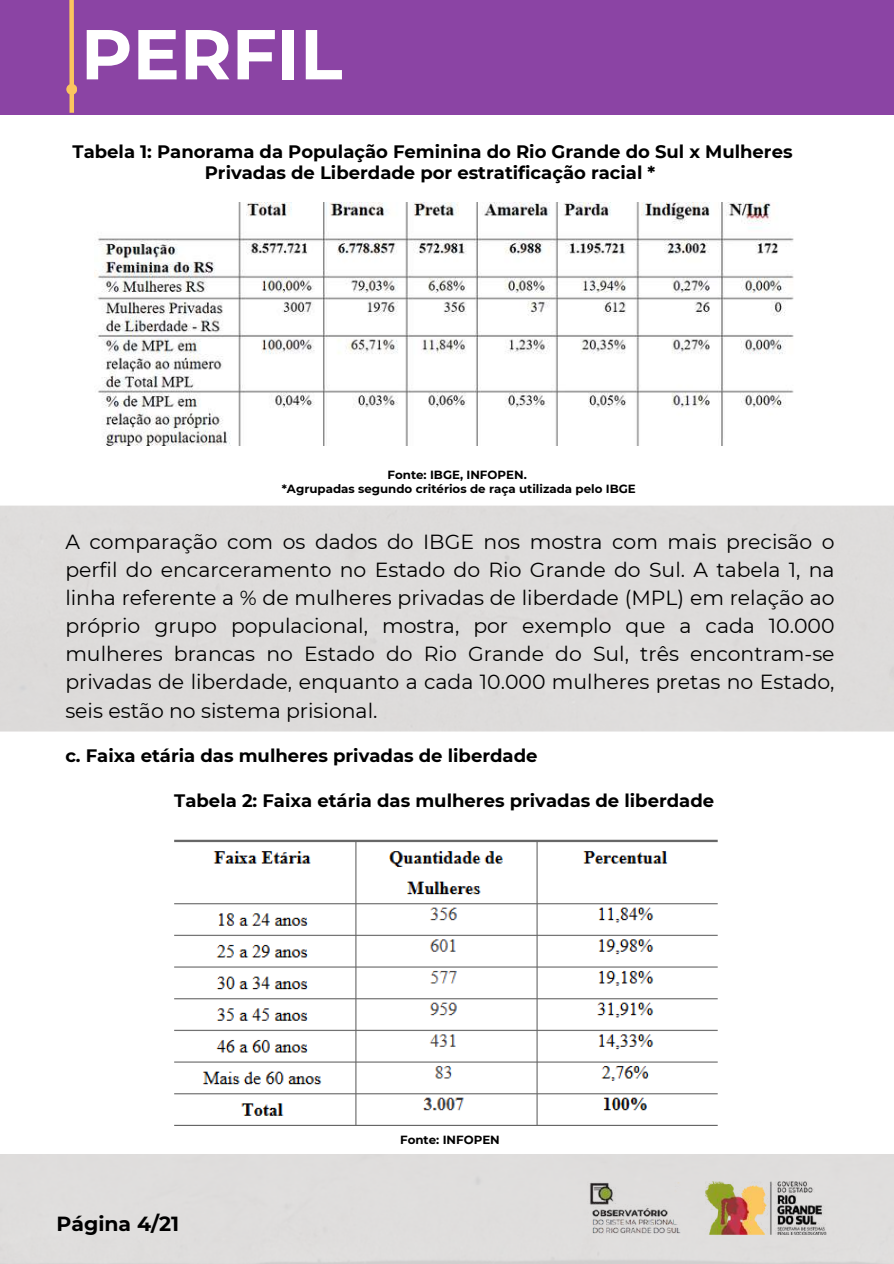
<style>
.page{position:relative;width:894px;height:1264px;background:#fff}
.page>*{position:absolute;margin:0;border:0;box-sizing:border-box;transform-origin:0 0}
.t1{font:700 70.5px "Montserrat";color:#fff}
.t2{font:20.4px/28.2px "Montserrat";color:#000;text-align:justify}
.t3{font:700 20.4px "Montserrat";color:#000}
.t4{font:700 18px/21.3px "Montserrat";color:#000;text-align:center}
.t5{font:700 11.85px/13.8px "Montserrat";color:#000;text-align:center}
</style>
<div class="page">
<div style="left:0;top:0;width:893px;height:114px;background:#8b44a4"></div>
<div style="left:0;top:505px;width:893px;height:758px;background:#dedcdb"></div>
<div style="left:0;top:731px;width:893px;height:423px;background:#fff"></div>
<img style="left:705px;top:1181px;width:137px;height:53px">
<img style="left:587px;top:1181px;width:93px;height:54px">
<img style="left:174px;top:839px;width:544px;height:286px">
<svg style="left:65px;top:0;width:11px;height:115px"></svg>
<div style="left:66px;top:84px;width:11px;height:11px;background:#fbc55e;border-radius:50%"></div>
<img style="left:95px;top:202px;width:699px;height:243px">
<h1 class="t1" style="left:81px;top:11px;width:263px">PERFIL</h1>
<p class="t4" style="left:73px;top:141px;width:721px">Tabela 1: Panorama da População Feminina do Rio Grande do Sul x Mulheres<br>Privadas de Liberdade por estratificação racial *</p>
<p class="t5" style="left:282px;top:467px;width:355px">Fonte: IBGE, INFOPEN.<br>*Agrupadas segundo critérios de raça utilizada pelo IBGE</p>
<p class="t2" style="left:65px;top:527px;width:770px">A comparação com os dados do IBGE nos mostra com mais precisão o perfil do encarceramento no Estado do Rio Grande do Sul. A tabela 1, na linha referente a % de mulheres privadas de liberdade (MPL) em relação ao próprio grupo populacional, mostra, por exemplo que a cada 10.000 mulheres brancas no Estado do Rio Grande do Sul, três encontram-se privadas de liberdade, enquanto a cada 10.000 mulheres pretas no Estado, seis estão no sistema prisional.</p>
<p class="t4" style="left:65px;top:744px;width:473px">c. Faixa etária das mulheres privadas de liberdade</p>
<p class="t4" style="left:174px;top:790px;width:541px">Tabela 2: Faixa etária das mulheres privadas de liberdade</p>
<p class="t3" style="left:57px;top:1211px;width:124px">Página 4/21</p>
<p class="t5" style="left:400px;top:1133px;width:101px">Fonte: INFOPEN</p>
</div>
